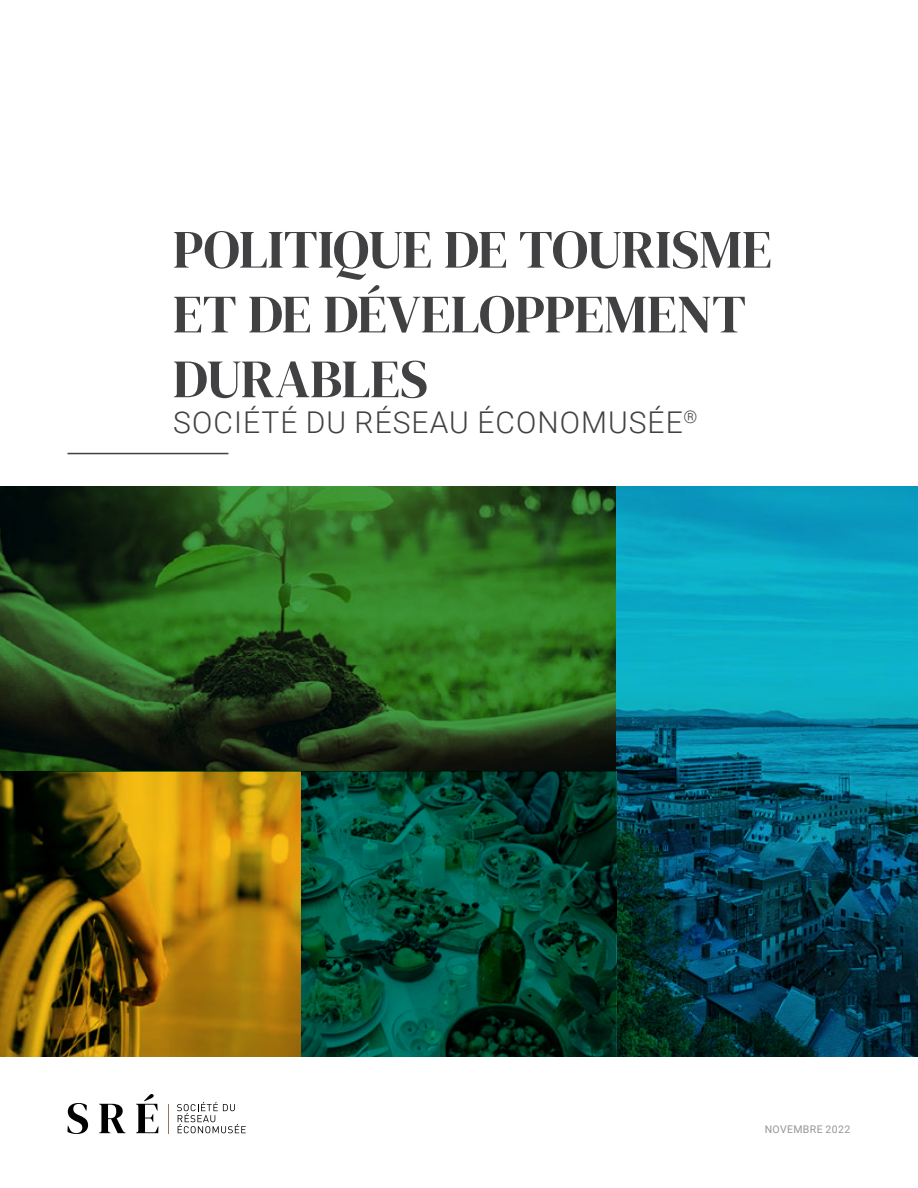
<style>
.page{position:relative;width:918px;height:1188px;background:#fff}
.page>*{position:absolute;margin:0;border:0;box-sizing:border-box;transform-origin:0 0}
.t1{font:54px/64.8px "DM Serif Display";letter-spacing:-.01em;color:#414042}
.t2{font:300 30px "Roboto";letter-spacing:.035em;color:#414042}
.t3{font:10.5px "Roboto";letter-spacing:.035em;color:#939598}
</style>
<div class="page">
<hr style="left:68px;top:453px;width:160px;height:1px;background:#414042">
<svg style="left:68px;top:1103px;width:20px;height:31px"></svg>
<svg style="left:99px;top:1104px;width:27px;height:29px"></svg>
<svg style="left:136px;top:1094px;width:22px;height:39px"></svg>
<svg style="left:177px;top:1102px;width:69px;height:31px"></svg>
<svg style="left:0;top:486px;width:616px;height:285px;background:#26541b"></svg>
<svg style="left:0;top:771px;width:302px;height:285px;background:#916a0a"></svg>
<svg style="left:302px;top:771px;width:314px;height:285px;background:#043"></svg>
<svg style="left:616px;top:486px;width:302px;height:570px;background:#066d83"></svg>
<p class="t1" style="left:173px;top:218px;width:601px">POLITIQUE DE TOURISME<br>ET DE DÉVELOPPEMENT<br>DURABLES</p>
<p class="t2" style="left:173px;top:402px;width:526px">SOCIÉTÉ DU RÉSEAU ÉCONOMUSÉE<sup>®</sup></p>
<p class="t3" style="left:765px;top:1122px;width:87px">NOVEMBRE 2022</p>
</div>
